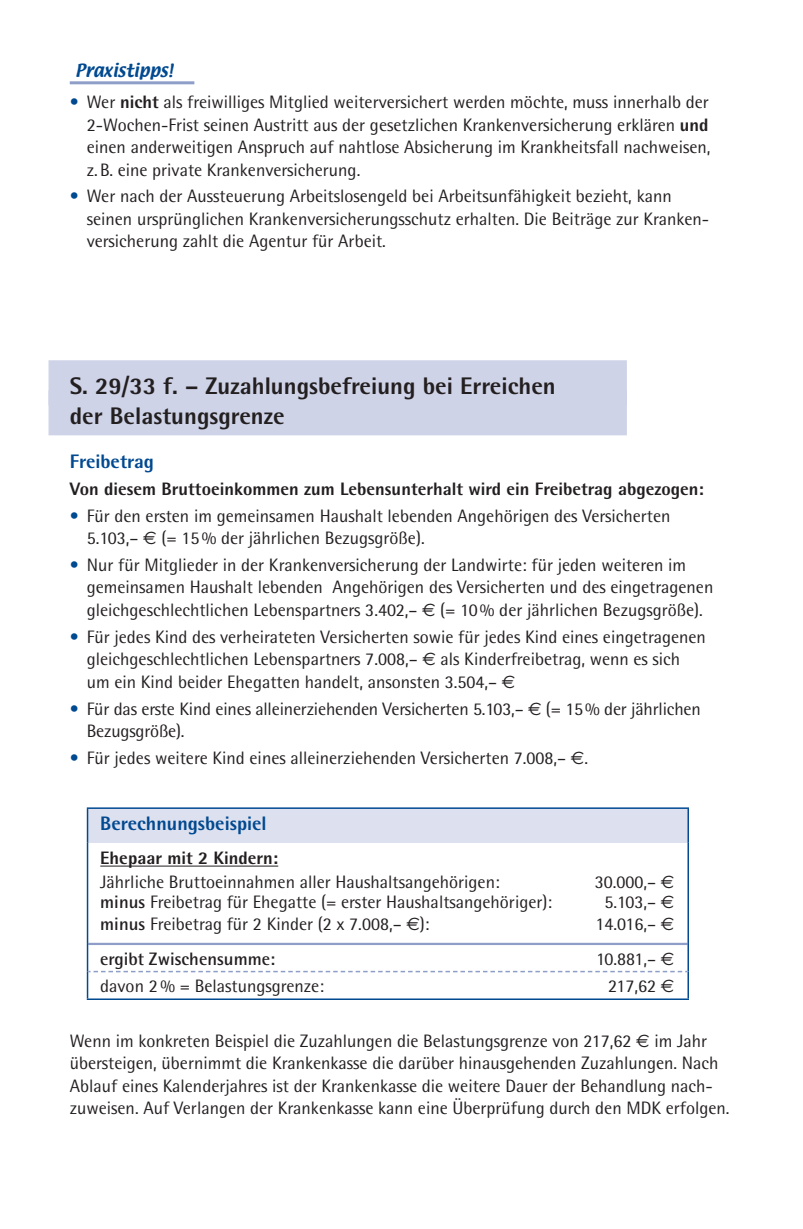
<style>
.page{position:relative;width:803px;height:1229px;background:#fff}
.page>*{position:absolute;margin:0;border:0;box-sizing:border-box;transform-origin:0 0}
.t1{font:800 24px/30px "Rotis Semi Sans";color:#231f20}
.t2{font:800 19.5px "Rotis Semi Sans";color:#014990}
.t3{font:18px/22.5px "Rotis Semi Sans";color:#231f20}
.t4{font:800 18px "Rotis Semi Sans";color:#231f20}
.t5{font:700 18px "Rotis Semi Sans";color:#231f20}
.t6{font:15.75px "Textile";color:#014990}
.s1{color:#014990}
.s2{font-weight:800}
.s3{font-family:"Euro Sans"}
.s4{font-weight:700}
</style>
<div class="page">
<hr style="left:70px;top:81px;width:124px;height:3px;background:#8e9ec8">
<div style="left:49px;top:360px;width:578px;height:45px;background:#ced3e7"></div>
<div style="left:49px;top:390px;width:578px;height:45px;background:#ced3e7"></div>
<div style="left:88px;top:808px;width:600px;height:34px;background:#dde1ef"></div>
<hr style="left:88px;top:942px;width:599px;height:2px;background:#8e9ec8">
<hr style="left:87px;top:807px;width:602px;height:1px;background:#014990">
<hr style="left:87px;top:808px;width:1px;height:34px;background:#014990">
<hr style="left:687px;top:808px;width:2px;height:34px;background:#014990">
<hr style="left:87px;top:842px;width:1px;height:101px;background:#014990">
<hr style="left:687px;top:842px;width:2px;height:101px;background:#014990">
<hr style="left:687px;top:943px;width:2px;height:28px;background:#014990">
<hr style="left:687px;top:971px;width:2px;height:27px;background:#014990">
<hr style="left:87px;top:998px;width:602px;height:1px;background:#014990">
<svg style="left:87px;top:943px;width:600px;height:55px"></svg>
<hr style="left:100px;top:865px;width:178px;height:1px;background:#231f20">
<p class="t6" style="left:75px;top:59px;width:100px">Praxistipps!</p>
<p class="t3" style="left:87px;top:91px;width:625px;text-align:justify;text-indent:-17px"><span class="s1">•</span> Wer <span class="s2">nicht</span> als freiwilliges Mitglied weiterversichert werden möchte, muss innerhalb der 2-Wochen-Frist seinen Austritt aus der gesetzlichen Krankenversicherung erklären <span class="s2">und </span>einen anderweitigen Anspruch auf nahtlose Absicherung im Krankheitsfall nachweisen, z.B. eine private Krankenversicherung.</p>
<p class="t3" style="left:87px;top:185px;width:622px;text-indent:-17px"><span class="s1">•</span> Wer nach der Aussteuerung Arbeitslosengeld bei Arbeitsunfähigkeit bezieht, kann seinen ursprünglichen Krankenversicherungsschutz erhalten. Die Beiträge zur Kranken&shy;versicherung zahlt die Agentur für Arbeit.</p>
<h1 class="t1" style="left:70px;top:370px;width:488px">S. 29/33 f. – Zuzahlungsbefreiung bei Erreichen der Belastungsgrenze</h1>
<p class="t2" style="left:70px;top:449px;width:86px">Freibetrag</p>
<p class="t4" style="left:70px;top:477px;width:635px">Von diesem Bruttoeinkommen zum Lebensunterhalt wird ein Freibetrag abgezogen:</p>
<p class="t3" style="left:87px;top:504px;width:585px;text-indent:-17px"><span class="s1">•</span> Für den ersten im gemeinsamen Haushalt lebenden Angehörigen des Versicherten<br>5.103,– <span class="s3">E</span> (= 15% der jährlichen Bezugsgröße).</p>
<p class="t3" style="left:87px;top:553px;width:628px;text-indent:-17px"><span class="s1">•</span> Nur für Mitglieder in der Krankenversicherung der Landwirte: für jeden weiteren im gemeinsamen Haushalt lebenden Angehörigen des Versicherten und des eingetragenen gleichgeschlechtlichen Lebenspartners 3.402,– <span class="s3">E</span> (= 10% der jährlichen Bezugsgröße).</p>
<p class="t3" style="left:87px;top:625px;width:621px;text-indent:-17px"><span class="s1">•</span> Für jedes Kind des verheirateten Versicherten sowie für jedes Kind eines eingetragenen gleichgeschlechtlichen Lebenspartners 7.008,– <span class="s3">E</span> als Kinderfreibetrag, wenn es sich um ein Kind beider Ehegatten handelt, ansonsten 3.504,– <span class="s3">E</span></p>
<p class="t3" style="left:87px;top:697px;width:615px;text-indent:-17px"><span class="s1">•</span> Für das erste Kind eines alleinerziehenden Versicherten 5.103,– <span class="s3">E</span> (= 15% der jährlichen<br>Bezugsgröße).</p>
<p class="t3" style="left:70px;top:746px;width:520px"><span class="s1">•</span> Für jedes weitere Kind eines alleinerziehenden Versicherten 7.008,– <span class="s3">E</span>.</p>
<p class="t2" style="left:100px;top:811px;width:168px">Berechnungsbeispiel</p>
<p class="t4" style="left:100px;top:846px;width:179px">Ehepaar mit 2 Kindern:</p>
<p class="t3" style="left:100px;top:870px;width:401px">Jährliche Bruttoeinnahmen aller Haushaltsangehörigen:</p>
<p class="t3" style="left:595px;top:870px;width:81px">30.000,– <span class="s3">€</span></p>
<p class="t3" style="left:100px;top:889px;width:453px"><span class="s4">minus</span> Freibetrag für Ehegatte (= erster Haushaltsangehöriger):</p>
<p class="t3" style="left:604px;top:889px;width:71px">5.103,– <span class="s3">€</span></p>
<p class="t3" style="left:100px;top:912px;width:331px"><span class="s4">minus</span> Freibetrag für 2 Kinder (2 x 7.008,– <span class="s3">€</span>):</p>
<p class="t3" style="left:595px;top:912px;width:80px">14.016,– <span class="s3">€</span></p>
<p class="t5" style="left:100px;top:947px;width:176px">ergibt Zwischensumme:</p>
<p class="t3" style="left:596px;top:946px;width:80px">10.881,– <span class="s3">€</span></p>
<p class="t3" style="left:100px;top:974px;width:225px">davon 2 % = Belastungsgrenze:</p>
<p class="t3" style="left:608px;top:974px;width:68px">217,62 <span class="s3">€</span></p>
<p class="t3" style="left:70px;top:1028px;width:661px">Wenn im konkreten Beispiel die Zuzahlungen die Belastungsgrenze von 217,62 <span class="s3">E</span> im Jahr übersteigen, übernimmt die Krankenkasse die darüber hinausgehenden Zuzahlungen. Nach Ablauf eines Kalenderjahres ist der Krankenkasse die weitere Dauer der Behandlung nach&shy;zuweisen. Auf Verlangen der Krankenkasse kann eine Überprüfung durch den MDK erfolgen.</p>
</div>
